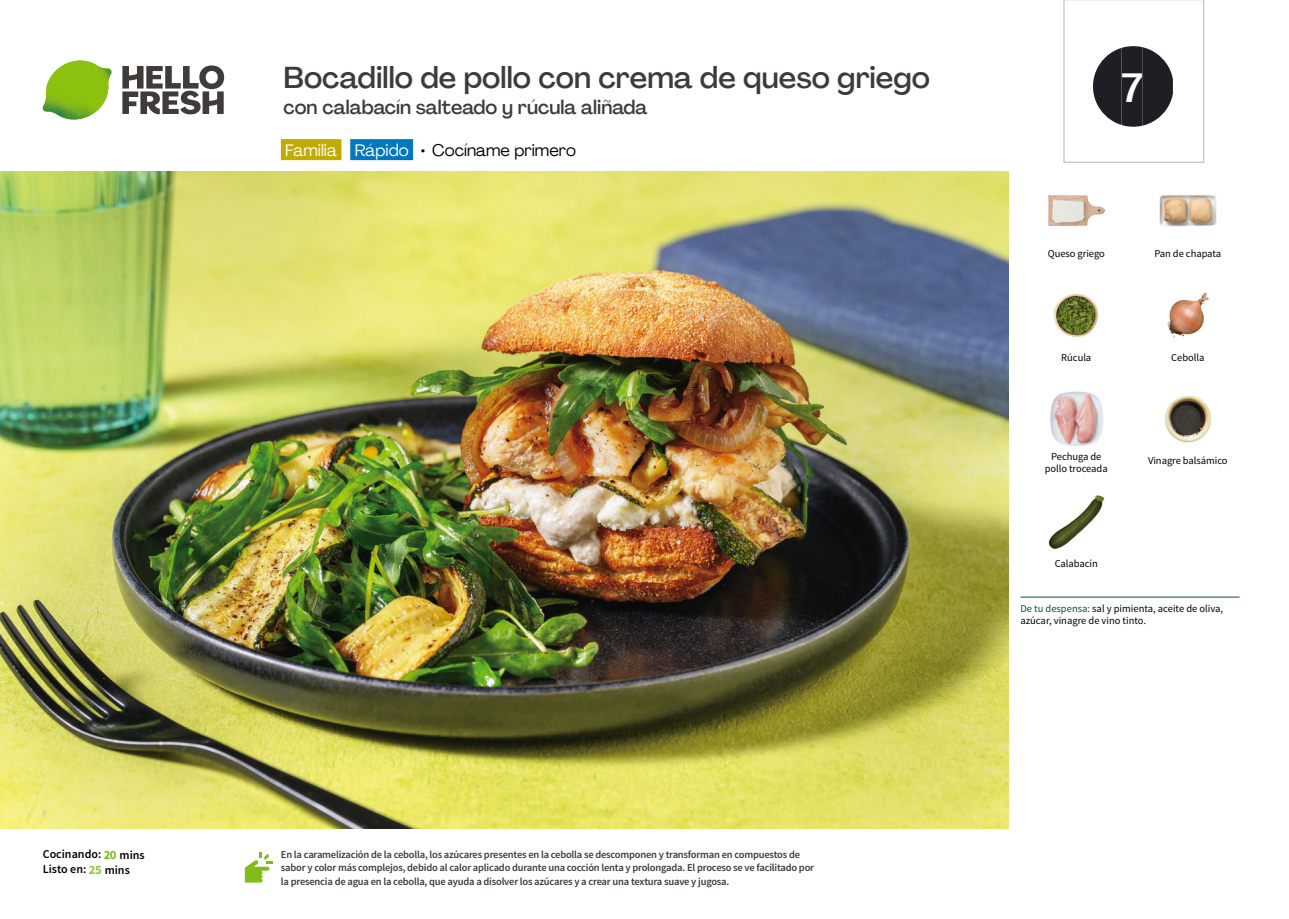
<style>
.page{position:relative;width:1289px;height:919px;background:#fff}
.page>*{position:absolute;margin:0;border:0;box-sizing:border-box;transform-origin:0 0}
.t1{font:500 40.5px "Agrandir";color:#fff}
.t2{font:500 30px "Agrandir";color:#3e3b39}
.t3{font:500 19.5px "Agrandir";color:#3e3b39}
.t4{font:16.5px "Agrandir";color:#000}
.t5{font:600 12px/15px "Source Sans Pro";color:#000}
.t6{font:600 10.5px/13.5px "Source Sans Pro";letter-spacing:-.02em;color:#3e3b39}
.t7{font:10.5px/12px "Source Sans Pro";letter-spacing:-.005em;color:#000}
.s1{color:#fff}
.s2{font-weight:700;font-size:12.75px;color:#81bc19}
.s3{font-weight:700;font-size:12.75px;color:#93c53b}
.s4{color:#005923}
</style>
<div class="page">
<svg style="left:122px;top:65px;width:102px;height:49px"></svg>
<svg style="left:58px;top:60px;width:54px;height:60px"></svg>
<img style="left:56px;top:61px;width:55px;height:54px">
<img style="left:43px;top:61px;width:37px;height:53px">
<div style="left:281px;top:139px;width:60px;height:21px;background:#c2ab00"></div>
<div style="left:350px;top:139px;width:63px;height:21px;background:#0078bd"></div>
<img style="left:0;top:172px;width:1008px;height:656px">
<hr style="left:1020px;top:596px;width:219px;height:1px;background:#005923">
<svg style="left:245px;top:852px;width:28px;height:30px"></svg>
<img style="left:1048px;top:195px;width:56px;height:31px">
<img style="left:1159px;top:195px;width:57px;height:32px">
<img style="left:1167px;top:292px;width:43px;height:46px">
<img style="left:1053px;top:293px;width:46px;height:44px">
<img style="left:1164px;top:395px;width:48px;height:48px">
<img style="left:1050px;top:391px;width:53px;height:55px">
<img style="left:1048px;top:495px;width:56px;height:54px">
<svg style="left:1063px;top:0;width:141px;height:163px"></svg>
<h2 class="t2" style="left:283px;top:59px;width:648px">Bocadillo de pollo con crema de queso griego</h2>
<h3 class="t3" style="left:283px;top:95px;width:365px">con calabacín salteado y rúcula aliñada</h3>
<h3 class="t4" style="left:285px;top:140px;width:292px"><span class="s1">Familia Rápido</span> • Cocíname primero</h3>
<p class="t5" style="left:43px;top:847px;width:103px">Cocinando: <span class="s2">20</span> mins<br>Listo en: <span class="s3">25</span> mins</p>
<p class="t6" style="left:281px;top:847px;width:534px">En la caramelización de la cebolla, los azúcares presentes en la cebolla se descomponen y transforman en compuestos de sabor y color más complejos, debido al calor aplicado durante una cocción lenta y prolongada. El proceso se ve facilitado por la presencia de agua en la cebolla, que ayuda a disolver los azúcares y a crear una textura suave y jugosa.</p>
<h1 class="t1" style="left:1121px;top:63px;width:23px">7</h1>
<p class="t7" style="left:1047px;top:247px;width:58px">Queso griego</p>
<p class="t7" style="left:1154px;top:247px;width:68px">Pan de chapata</p>
<p class="t7" style="left:1061px;top:352px;width:32px">Rúcula</p>
<p class="t7" style="left:1171px;top:352px;width:35px">Cebolla</p>
<p class="t7" style="left:1044px;top:450px;width:64px;text-align:center">Pechuga de pollo troceada</p>
<p class="t7" style="left:1054px;top:558px;width:45px">Calabacín</p>
<p class="t7" style="left:1148px;top:454px;width:81px">Vinagre balsámico</p>
<p class="t7" style="left:1020px;top:602px;width:204px"><span class="s4">De tu despensa:</span> sal y pimienta, aceite de oliva, azúcar, vinagre de vino tinto.</p>
</div>
